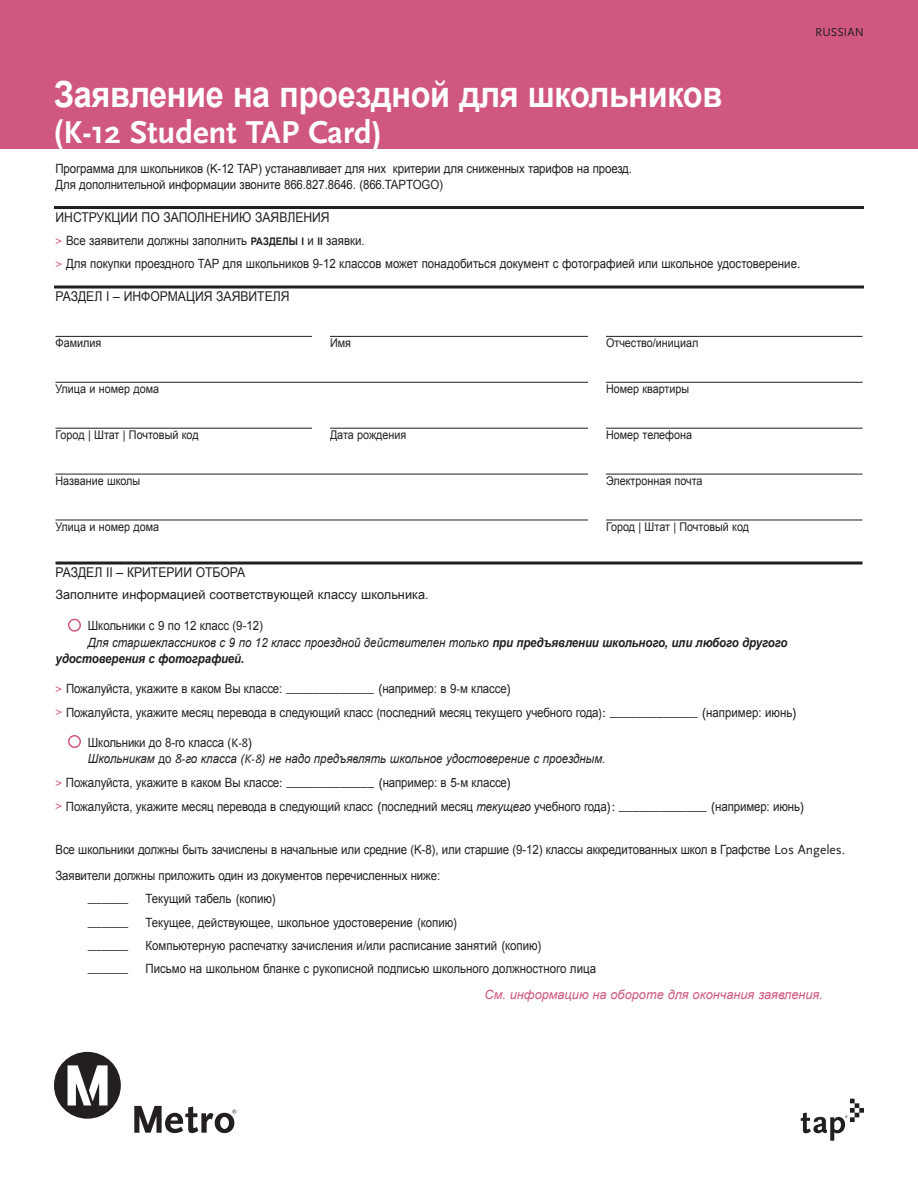
<style>
.page{position:relative;width:918px;height:1188px;background:#fff}
.page>*{position:absolute;margin:0;border:0;box-sizing:border-box;transform-origin:0 0}
.t1{font:700 36px "Arial";letter-spacing:-.01em;color:#fff;scale:.9 1}
.t2{font:700 33px "Scala Sans";color:#fff}
.section_headings{font:13.5px "Arial";color:#231f20;scale:.9 1}
.body{font:13.5px "Scala Sans";color:#231f20}
.body-2{font:12.75px/16.2px "Arial";letter-spacing:-.01em;color:#231f20;scale:.9 1}
.body-3{font:italic 12.75px/16.5px "Arial";color:#231f20;scale:.9 1}
.body-4{font:12.75px "Arial";letter-spacing:-.01em;color:#231f20}
.body-5{font:italic 12.75px "Arial";color:#d05880}
.body-6{font:italic 700 12.75px "Arial";letter-spacing:-.01em;color:#231f20;scale:.9 1}
.t3{font:12px "Arial";color:#231f20;scale:.9 1}
.t4{font:12px "Scala Sans";letter-spacing:.01em;color:#231f20}
.s1{font-family:"Arial"}
.s2{font-family:"Scala Sans";font-weight:700;font-size:12px;color:#d05880}
.s3{font-weight:700;font-size:10.5px}
.s4{font-family:"Scala Sans";font-size:13.5px}
.s5{font-weight:700}
.s6{font-family:"Scala Sans"}
.s7{font-style:normal}
.s8{font-family:"Scala Sans";font-style:normal}
.s9{font-family:"Scala Sans";font-style:normal;font-size:13.5px}
.s10{font-style:italic}
</style>
<div class="page">
<hr style="left:54px;top:206px;width:810px;height:3px;background:#231f20">
<hr style="left:54px;top:286px;width:810px;height:3px;background:#231f20">
<hr style="left:56px;top:336px;width:806px;height:1px;background:#231f20">
<hr style="left:56px;top:382px;width:806px;height:1px;background:#231f20">
<hr style="left:56px;top:428px;width:806px;height:1px;background:#231f20">
<hr style="left:56px;top:474px;width:806px;height:1px;background:#231f20">
<hr style="left:56px;top:520px;width:806px;height:1px;background:#231f20">
<hr style="left:56px;top:562px;width:806px;height:3px;background:#231f20">
<div style="left:0;top:0;width:918px;height:148px;background:#d05880"></div>
<div style="left:312px;top:413px;width:18px;height:33px;background:#fff"></div>
<div style="left:312px;top:319px;width:18px;height:32px;background:#fff"></div>
<div style="left:54px;top:1052px;width:67px;height:67px;background:#231f20;border-radius:50%"></div>
<svg style="left:68px;top:1065px;width:40px;height:40px"></svg>
<svg style="left:134px;top:1106px;width:102px;height:27px"></svg>
<div style="left:68px;top:619px;width:13px;height:13px;border:2px solid #d05880;border-radius:50%"></div>
<div style="left:68px;top:735px;width:13px;height:13px;border:2px solid #d05880;border-radius:50%"></div>
<div style="left:588px;top:311px;width:18px;height:215px;background:#fff"></div>
<svg style="left:801px;top:1099px;width:63px;height:42px"></svg>
<p class="t1" style="left:54px;top:71px;width:744px">Заявление на проездной для школьников</p>
<p class="t2" style="left:54px;top:115px;width:329px"><span class="s1">(</span>K-12 Student TAP Card)</p>
<p class="t4" style="left:815px;top:26px;width:50px">RUSSIAN</p>
<p class="body-2" style="left:56px;top:160px;width:642px">Программа для школьников (K-12 TAP) устанавливает для них критерии для сниженных тарифов на проезд.<br>Для дополнительной информации звоните 866.827.8646. (866.TAPTOGO)</p>
<p class="section_headings" style="left:56px;top:208px;width:306px">ИНСТРУКЦИИ ПО ЗАПОЛНЕНИЮ ЗАЯВЛЕНИЯ</p>
<p class="body-2" style="left:56px;top:232px;width:345px"><span class="s2">&gt;</span> Все заявители должны заполнить <span class="s3">РАЗДЕЛЫ I</span> и <span class="s3">II</span> заявки.</p>
<p class="body-2" style="left:56px;top:256px;width:829px"><span class="s2">&gt;</span> Для покупки проездного TAP для школьников 9-12 классов может понадобиться документ с фотографией или школьное удостоверение<span class="s4">.</span></p>
<p class="section_headings" style="left:56px;top:288px;width:262px">РАЗДЕЛ I – ИНФОРМАЦИЯ ЗАЯВИТЕЛЯ</p>
<p class="t3" style="left:56px;top:335px;width:52px">Фамилия</p>
<p class="t3" style="left:330px;top:335px;width:25px">Имя</p>
<p class="t3" style="left:606px;top:335px;width:104px">Отчество/инициал</p>
<p class="t3" style="left:56px;top:381px;width:117px">Улица и номер дома</p>
<p class="t3" style="left:606px;top:381px;width:94px">Номер квартиры</p>
<p class="t3" style="left:56px;top:427px;width:161px">Город | Штат | Почтовый код</p>
<p class="t3" style="left:330px;top:427px;width:86px">Дата рождения</p>
<p class="t3" style="left:606px;top:427px;width:97px">Номер телефона</p>
<p class="t3" style="left:56px;top:473px;width:96px">Название школы</p>
<p class="t3" style="left:606px;top:473px;width:109px">Электронная почта</p>
<p class="t3" style="left:56px;top:519px;width:117px">Улица и номер дома</p>
<p class="t3" style="left:606px;top:519px;width:161px">Город | Штат | Почтовый код</p>
<p class="section_headings" style="left:56px;top:564px;width:212px">РАЗДЕЛ II – КРИТЕРИИ ОТБОРА</p>
<p class="body-4" style="left:56px;top:586px;width:375px">Заполните информацией соответствующей классу школьника.</p>
<p class="body-2" style="left:88px;top:618px;width:196px">Школьники с 9 по 12 класс (9-12)</p>
<p class="body-3" style="left:88px;top:634px;width:779px">Для старшеклассников с 9 по 12 класс проездной действителен только <span class="s5">при предъявлении школьного, или любого другого</span></p>
<p class="body-6" style="left:56px;top:650px;width:211px">удостоверения с фотографией.</p>
<p class="body-2" style="left:56px;top:681px;width:508px"><span class="s2">&gt;</span> Пожалуйста, укажите в каком Вы классе: <span class="s4">_____________ (</span>например: в 9<span class="s4">-</span>м классе<span class="s4">)</span></p>
<p class="body-2" style="left:56px;top:704px;width:826px"><span class="s2">&gt;</span> Пожалуйста, укажите месяц перевода в следующий класс <span class="s6">(</span>последний месяц текущего учебного года<span class="s6">)</span><span class="s4">: _____________ (</span>например: июнь<span class="s4">)</span></p>
<p class="body-3" style="left:88px;top:734px;width:577px"><span class="s7">Школьники до 8-го класса (</span><span class="s8">K-8</span><span class="s9">)<br></span>Школьникам <span class="s7">до</span> <span class="s4">8-</span>го класса (<span class="s6">K-8</span>) не надо предъявлять школьное удостоверение с проездным.</p>
<p class="body-2" style="left:55px;top:774px;width:509px"><span class="s2">&gt;</span> Пожалуйста, укажите в каком Вы классе<span class="s4">: _____________ (</span>например: в 5<span class="s4">-</span>м классе<span class="s4">)</span></p>
<p class="body-2" style="left:55px;top:798px;width:834px"><span class="s2">&gt;</span> Пожалуйста, укажите месяц перевода в следующий класс <span class="s4">(</span>последний месяц <span class="s10">текущего</span> учебного года<span class="s4">): _____________ (</span>например: июнь<span class="s4">)</span></p>
<p class="body-2" style="left:55px;top:841px;width:879px">Все школьники должны быть зачислены в начальные или средние (K-8), или старшие (9-12) классы аккредитованных школ в Графстве <span class="s4">Los Angeles.</span></p>
<p class="body-2" style="left:56px;top:868px;width:429px">Заявители должны приложить один из документов перечисленных ниже:</p>
<p class="body" style="left:88px;top:892px;width:42px">______</p>
<p class="body-2" style="left:146px;top:891px;width:147px">Текущий табель <span class="s4">(</span>копию<span class="s4">)</span></p>
<p class="body" style="left:88px;top:915px;width:42px">______</p>
<p class="body-2" style="left:146px;top:914px;width:349px">Текущее, действующее, школьное удостоверение <span class="s4">(</span>копию<span class="s4">)</span></p>
<p class="body" style="left:88px;top:938px;width:42px">______</p>
<p class="body-2" style="left:146px;top:937px;width:442px">Компьютерную распечатку зачисления и/или расписание занятий <span class="s4">(</span>копию<span class="s4">)</span></p>
<p class="body" style="left:88px;top:961px;width:42px">______</p>
<p class="body-2" style="left:146px;top:961px;width:502px">Письмо на школьном бланке с рукописной подписью школьного должностного лица</p>
<p class="body-5" style="left:484px;top:987px;width:340px">См. информацию на обороте для окончания заявления<span class="s4">.</span></p>
</div>
